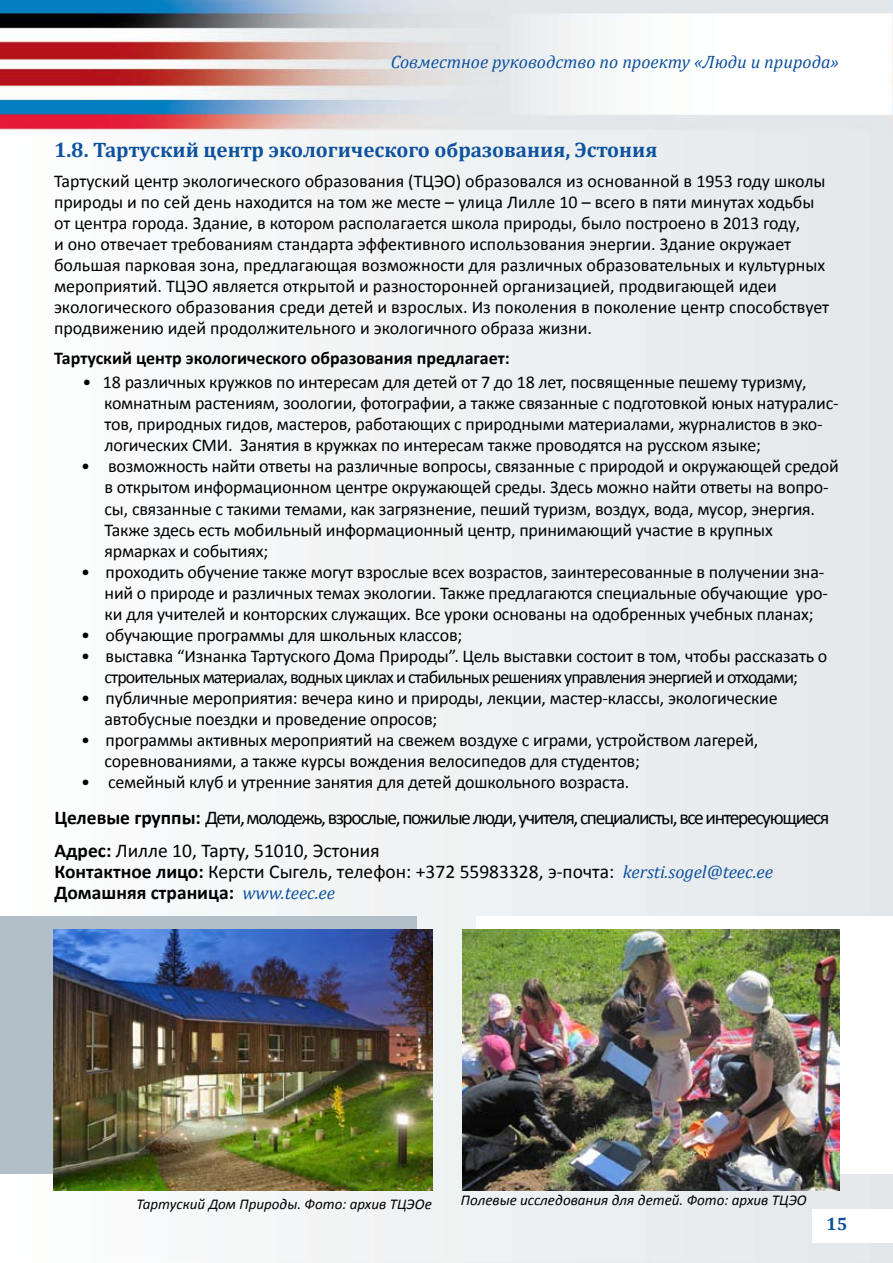
<style>
.page{position:relative;width:893px;height:1263px;background:#fff}
.page>*{position:absolute;margin:0;border:0;box-sizing:border-box;transform-origin:0 0}
.t1{font:700 21px "Cambria";color:#0e519e}
.t2{font:19.5px/33px "Calibri";letter-spacing:-.07em;color:#000}
.t3{font:19.5px/21px "Calibri";color:#000}
.t4{font:18px/21px "Calibri";letter-spacing:-.01em;color:#000}
.t5{font:18px/21px "Calibri";letter-spacing:-.05em;color:#000;text-align:center}
.t6{font:700 18px "Calibri";color:#000}
.t7{font:italic 18px "Cambria";color:#0e519e}
.t8{font:700 18px "Cambria";color:#0c519f}
.t9{font:italic 15px "Calibri";color:#000}
.s1{font-weight:700}
.s2{font-family:"Cambria";font-style:italic;font-size:18px;color:#0e519e}
</style>
<div class="page">
<img style="left:0;top:0;width:893px;height:1263px">
<div style="left:812px;top:1209px;width:81px;height:33px;background:#fff"></div>
<div style="left:0;top:916px;width:417px;height:258px;background:#b2bfc8"></div>
<img style="left:54px;top:929px;width:378px;height:261px">
<div style="left:476px;top:916px;width:417px;height:258px;background:#fff"></div>
<img style="left:462px;top:929px;width:377px;height:261px">
<p class="t7" style="left:391px;top:49px;width:450px">Совместное руководство по проекту «Люди и природа»</p>
<p class="t1" style="left:54px;top:135px;width:605px">1.8. Тартуский центр экологического образования, Эстония</p>
<p class="t4" style="left:54px;top:171px;width:777px">Тартуский центр экологического образования (ТЦЭО) образовался из основанной в 1953 году школы природы и по сей день находится на том же месте – улица Лилле 10 – всего в пяти минутах ходьбы от центра города. Здание, в котором располагается школа природы, было построено в 2013 году,<br>и оно отвечает требованиям стандарта эффективного использования энергии. Здание окружает большая парковая зона, предлагающая возможности для различных образовательных и культурных мероприятий. ТЦЭО является открытой и разносторонней организацией, продвигающей идеи экологического образования среди детей и взрослых. Из поколения в поколение центр способствует продвижению идей продолжительного и экологичного образа жизни.</p>
<p class="t6" style="left:54px;top:347px;width:457px">Тартуский центр экологического образования предлагает:</p>
<p class="t4" style="left:104px;top:372px;width:736px;text-indent:-22px">• 18 различных кружков по интересам для детей от 7 до 18 лет, посвященные пешему туризму, комнатным растениям, зоологии, фотографии, а также связанные с подготовкой юных натуралис&shy;тов, природных гидов, мастеров, работающих с природными материалами, журналистов в эко&shy;логических СМИ. Занятия в кружках по интересам также проводятся на русском языке;</p>
<p class="t4" style="left:105px;top:456px;width:736px;text-indent:-23px">• возможность найти ответы на различные вопросы, связанные с природой и окружающей средой в открытом информационном центре окружающей среды. Здесь можно найти ответы на вопро&shy;сы, связанные с такими темами, как загрязнение, пеший туризм, воздух, вода, мусор, энергия.<br>Также здесь есть мобильный информационный центр, принимающий участие в крупных ярмарках и событиях;</p>
<p class="t4" style="left:105px;top:561px;width:725px;text-indent:-23px">• проходить обучение также могут взрослые всех возрастов, заинтересованные в получении зна&shy;ний о природе и различных темах экологии. Также предлагаются специальные обучающие уро&shy;ки для учителей и конторских служащих. Все уроки основаны на одобренных учебных планах;</p>
<p class="t4" style="left:81px;top:624px;width:383px">• обучающие программы для школьных классов;</p>
<p class="t5" style="left:81px;top:645px;width:748px">• выставка “Изнанка Тартуского Дома Природы”. Цель выставки состоит в том, чтобы рассказать о строительных материалах, водных циклах и стабильных решениях управления энергией и отходами;</p>
<p class="t4" style="left:105px;top:687px;width:675px;text-indent:-23px">• публичные мероприятия: вечера кино и природы, лекции, мастер-классы, экологические автобусные поездки и проведение опросов;</p>
<p class="t4" style="left:105px;top:729px;width:655px;text-indent:-23px">• программы активных мероприятий на свежем воздухе с играми, устройством лагерей, соревнованиями, а также курсы вождения велосипедов для студентов;</p>
<p class="t4" style="left:81px;top:771px;width:550px">• семейный клуб и утренние занятия для детей дошкольного возраста.</p>
<p class="t2" style="left:54px;top:801px;width:776px"><span class="s1">Целевые группы:</span> Дети, молодежь, взрослые, пожилые люди, учителя, специалисты, все интересующиеся<br><span class="s1">Адрес:</span> Лилле 10, Тарту, 51010, Эстония</p>
<p class="t3" style="left:54px;top:861px;width:720px"><span class="s1">Контактное лицо:</span> Керсти Сыгель, телефон: +372 55983328, э-почта: <span class="s2">kersti.sogel@teec.ee<br></span><span class="s1">Домашняя страница:</span> <span class="s2">www.teec.ee</span></p>
<p class="t9" style="left:137px;top:1193px;width:297px">Тартуский Дом Природы. Фото: архив ТЦЭОe</p>
<p class="t9" style="left:461px;top:1189px;width:347px">Полевые исследования для детей. Фото: архив ТЦЭО</p>
<p class="t8" style="left:826px;top:1211px;width:23px">15</p>
</div>
